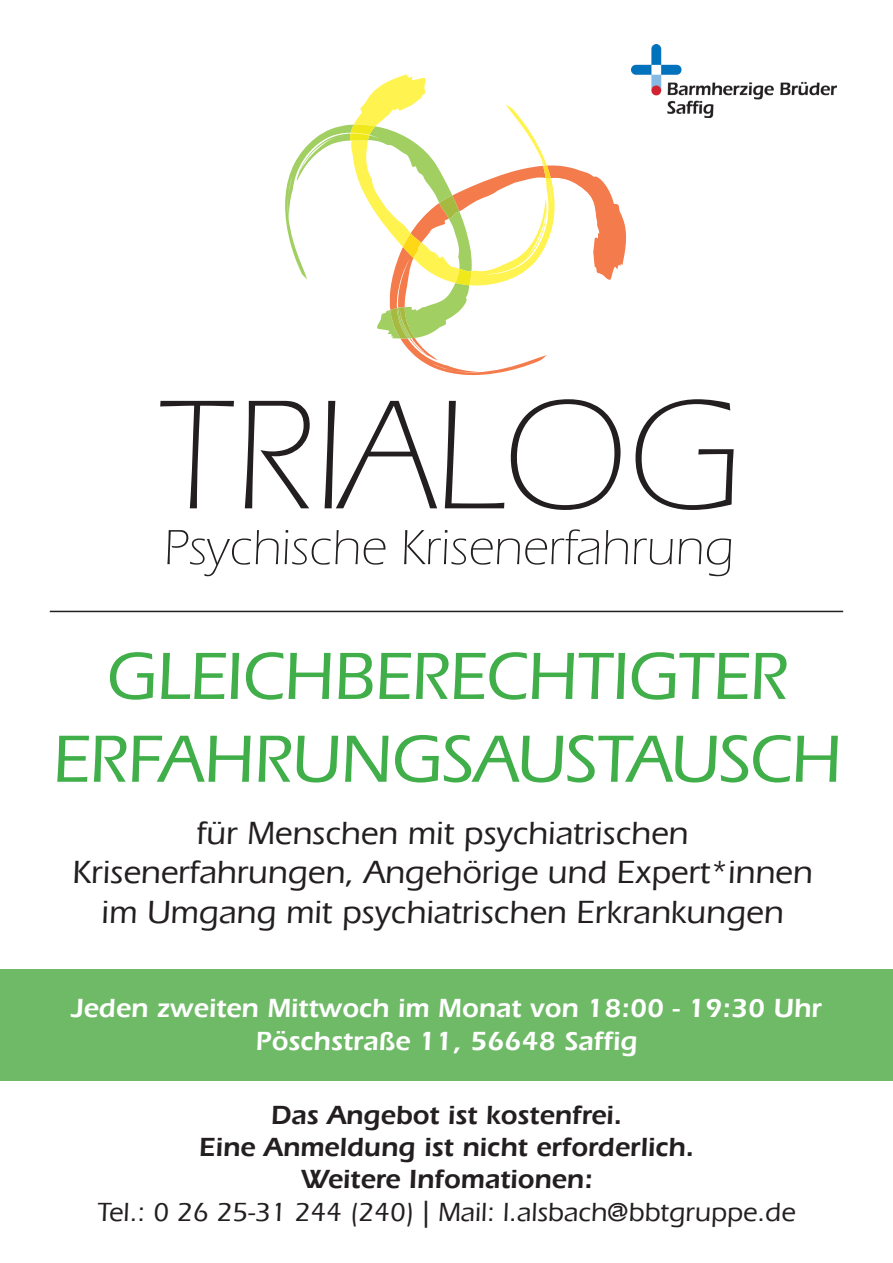
<style>
.page{position:relative;width:893px;height:1263px;background:#fff}
.page>*{position:absolute;margin:0;border:0;box-sizing:border-box;transform-origin:0 0}
.t1{font:300 161.1px "ITC Eras LT";color:#231f20}
.t2{font:500 69px/82.8px "ITC Eras LT";letter-spacing:-.015em;color:#40ae49;text-align:center}
.t3{font:300 51px "ITC Eras LT";color:#231f20}
.t4{font:500 33px/39.6px "ITC Eras LT";color:#231f20;text-align:center}
.t5{font:600 27px/32.4px "ITC Eras LT";color:#231f20;text-align:center}
.t6{font:600 27px/32.4px "ITC Eras LT";color:#fff;text-align:center}
.t7{font:500 27px "ITC Eras LT";color:#231f20}
</style>
<div class="page">
<div style="left:0;top:969px;width:893px;height:112px;background:#6eba66"></div>
<svg style="left:400px;top:165px;width:226px;height:210px"></svg>
<svg style="left:285px;top:74px;width:270px;height:265px"></svg>
<hr style="left:50px;top:611px;width:793px;height:1px;background:#231f20">
<img style="left:632px;top:45px;width:205px;height:72px">
<h1 class="t1" style="left:159px;top:367px;width:584px">TRIALOG</h1>
<h3 class="t3" style="left:163px;top:519px;width:572px">Psychische Krisenerfahrung</h3>
<h2 class="t2" style="left:52px;top:635px;width:790px">GLEICHBERECHTIGTER<br>ERFAHRUNGSAUSTAUSCH</h2>
<p class="t4" style="left:72px;top:813px;width:742px">für Menschen mit psychiatrischen<br>Krisenerfahrungen, Angehörige und Expert*innen im Umgang mit psychiatrischen Erkrankungen</p>
<p class="t6" style="left:71px;top:992px;width:752px">Jeden zweiten Mittwoch im Monat von 18:00 - 19:30 Uhr<br>Pöschstraße 11, 56648 Saffig</p>
<p class="t5" style="left:199px;top:1098px;width:497px">Das Angebot ist kostenfrei.<br>Eine Anmeldung ist nicht erforderlich.<br>Weitere Infomationen:</p>
<p class="t7" style="left:98px;top:1197px;width:699px">Tel.: 0 26 25-31 244 (240) | Mail: l.alsbach@bbtgruppe.de</p>
</div>
